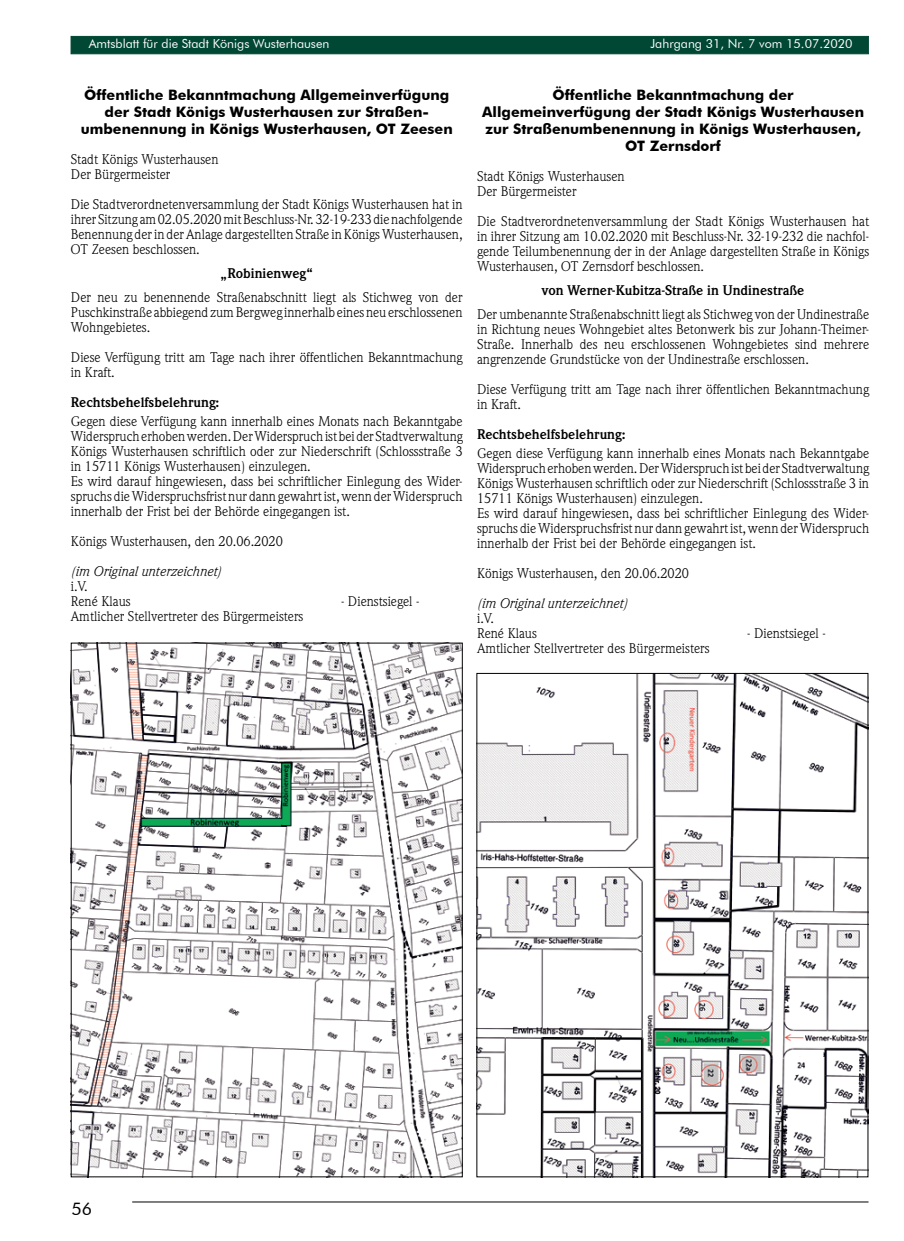
<style>
.page{position:relative;width:904px;height:1241px;background:#fff}
.page>*{position:absolute;margin:0;border:0;box-sizing:border-box;transform-origin:0 0}
.t1{font:17.5px "Futura BT";color:#000}
.t2{font:700 14.38px/17.2px "Futura BT";color:#000;text-align:center}
.t3{font:13.75px/15px "Weidemann Std";color:#000}
.t4{font:700 13.75px "Weidemann Std";color:#000}
.t5{font:italic 13.75px "Weidemann Std";color:#000}
.t6{font:12.5px "Futura BT";color:#fff}
</style>
<div class="page">
<hr style="left:132px;top:1201px;width:736px;height:1px;background:#000">
<div style="left:71px;top:36px;width:797px;height:18px;background:#004734;border:1px solid #004734"></div>
<img style="left:73px;top:644px;width:387px;height:530px">
<img style="left:478px;top:675px;width:388px;height:499px">
<p class="t6" style="left:89px;top:36px;width:242px">Amtsblatt für die Stadt Königs Wusterhausen</p>
<p class="t6" style="left:650px;top:36px;width:204px">Jahrgang 31, Nr. 7 vom 15.07.2020</p>
<p class="t2" style="left:81px;top:86px;width:373px">Öffentliche Bekanntmachung Allgemeinverfügung der Stadt Königs Wusterhausen zur Straßen&shy;umbenennung in Königs Wusterhausen, OT Zeesen</p>
<p class="t3" style="left:71px;top:152px;width:149px">Stadt Königs Wusterhausen<br>Der Bürgermeister</p>
<p class="t3" style="left:71px;top:197px;width:393px;text-align:justify">Die Stadtverordnetenversammlung der Stadt Königs Wusterhausen hat in ihrer Sitzung am 02.05.2020 mit Beschluss-Nr. 32-19-233 die nachfolgende Benennung der in der Anlage dargestellten Straße in Königs Wusterhausen, OT Zeesen beschlossen.</p>
<p class="t4" style="left:220px;top:265px;width:94px">„Robinienweg“</p>
<p class="t3" style="left:71px;top:289px;width:393px;text-align:justify">Der neu zu benennende Straßenabschnitt liegt als Stichweg von der Puschkinstraße abbiegend zum Bergweg innerhalb eines neu erschlossenen Wohngebietes.</p>
<p class="t3" style="left:71px;top:349px;width:393px">Diese Verfügung tritt am Tage nach ihrer öffentlichen Bekanntmachung in Kraft.</p>
<p class="t4" style="left:71px;top:394px;width:150px">Rechtsbehelfsbelehrung:</p>
<p class="t3" style="left:71px;top:413px;width:393px">Gegen diese Verfügung kann innerhalb eines Monats nach Bekanntgabe Widerspruch erhoben werden. Der Widerspruch ist bei der Stadtverwaltung Königs Wusterhausen schriftlich oder zur Niederschrift (Schlossstraße 3 in 15711 Königs Wusterhausen) einzulegen.<br>Es wird darauf hingewiesen, dass bei schriftlicher Einlegung des Wider&shy;spruchs die Widerspruchsfrist nur dann gewahrt ist, wenn der Widerspruch innerhalb der Frist bei der Behörde eingegangen ist.</p>
<p class="t3" style="left:71px;top:533px;width:213px">Königs Wusterhausen, den 20.06.2020</p>
<p class="t5" style="left:71px;top:562px;width:151px">(im Original unterzeichnet)</p>
<p class="t3" style="left:71px;top:578px;width:61px">i.V.<br>René Klaus</p>
<p class="t2" style="left:482px;top:86px;width:383px">Öffentliche Bekanntmachung der Allgemeinverfügung der Stadt Königs Wusterhausen zur Straßenumbenennung in Königs Wusterhausen, OT Zernsdorf</p>
<p class="t3" style="left:477px;top:169px;width:149px">Stadt Königs Wusterhausen<br>Der Bürgermeister</p>
<p class="t3" style="left:477px;top:214px;width:393px;text-align:justify">Die Stadtverordnetenversammlung der Stadt Königs Wusterhausen hat in ihrer Sitzung am 10.02.2020 mit Beschluss-Nr. 32-19-232 die nachfol&shy;gende Teilumbenennung der in der Anlage dargestellten Straße in Königs Wusterhausen, OT Zernsdorf beschlossen.</p>
<p class="t4" style="left:542px;top:282px;width:264px">von Werner-Kubitza-Straße in Undinestraße</p>
<p class="t3" style="left:477px;top:307px;width:393px;text-align:justify">Der umbenannte Straßenabschnitt liegt als Stichweg von der Undinestraße in Richtung neues Wohngebiet altes Betonwerk bis zur Johann-Theimer-Straße. Innerhalb des neu erschlossenen Wohngebietes sind mehrere angrenzende Grundstücke von der Undinestraße erschlossen.</p>
<p class="t3" style="left:477px;top:382px;width:393px">Diese Verfügung tritt am Tage nach ihrer öffentlichen Bekanntmachung in Kraft.</p>
<p class="t4" style="left:477px;top:426px;width:150px">Rechtsbehelfsbelehrung:</p>
<p class="t3" style="left:477px;top:445px;width:393px">Gegen diese Verfügung kann innerhalb eines Monats nach Bekanntgabe Widerspruch erhoben werden. Der Widerspruch ist bei der Stadtverwaltung Königs Wusterhausen schriftlich oder zur Niederschrift (Schlossstraße 3 in 15711 Königs Wusterhausen) einzulegen.<br>Es wird darauf hingewiesen, dass bei schriftlicher Einlegung des Wider&shy;spruchs die Widerspruchsfrist nur dann gewahrt ist, wenn der Widerspruch innerhalb der Frist bei der Behörde eingegangen ist.</p>
<p class="t3" style="left:477px;top:565px;width:213px">Königs Wusterhausen, den 20.06.2020</p>
<p class="t5" style="left:477px;top:595px;width:151px">(im Original unterzeichnet)</p>
<p class="t3" style="left:477px;top:610px;width:61px">i.V.<br>René Klaus</p>
<p class="t3" style="left:341px;top:593px;width:80px">- Dienstsiegel -</p>
<p class="t3" style="left:71px;top:608px;width:234px">Amtlicher Stellvertreter des Bürgermeisters</p>
<p class="t3" style="left:747px;top:625px;width:80px">- Dienstsiegel -</p>
<p class="t1" style="left:72px;top:1198px;width:22px">56</p>
<p class="t3" style="left:477px;top:640px;width:234px">Amtlicher Stellvertreter des Bürgermeisters</p>
</div>
